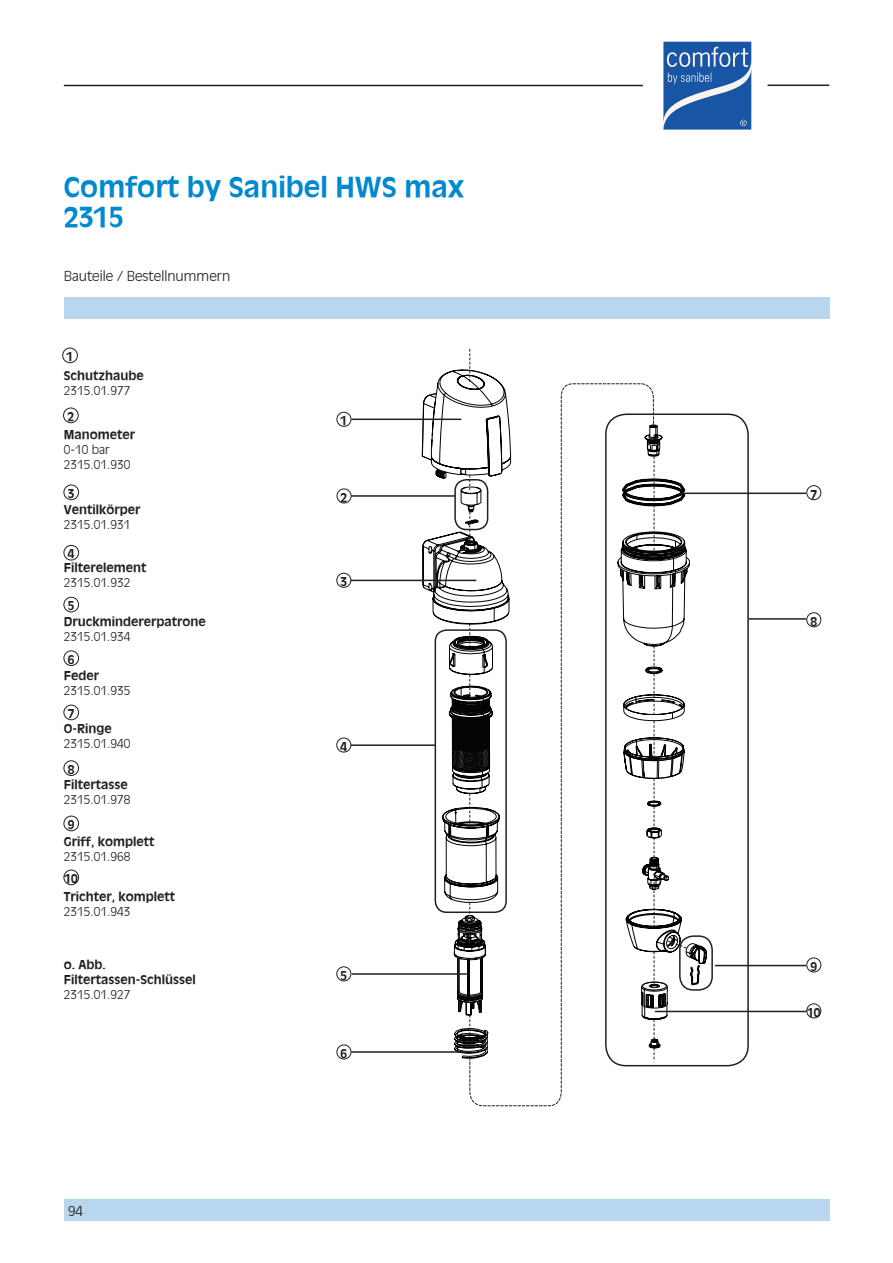
<style>
.page{position:relative;width:893px;height:1263px;background:#fff}
.page>*{position:absolute;margin:0;border:0;box-sizing:border-box;transform-origin:0 0}
.t1{font:700 27px/30px "Ant Oliv";color:#0089cf}
.t2{font:300 13.5px "Ant Oliv";color:#231f20}
.t3{font:700 12px/18px "Ant Oliv";color:#231f20}
.t4{font:300 12px/15px "Ant Oliv";color:#231f20}
</style>
<div class="page">
<div style="left:64px;top:298px;width:765px;height:21px;background:#b9d6ef"></div>
<div style="left:64px;top:1199px;width:765px;height:21px;background:#b9d6ef"></div>
<hr style="left:64px;top:85px;width:579px;height:1px;background:#231f20">
<hr style="left:767px;top:85px;width:62px;height:1px;background:#231f20">
<svg style="left:663px;top:42px;width:88px;height:88px;background:#3a6db1"></svg>
<svg style="left:421px;top:369px;width:48px;height:213px"></svg>
<svg style="left:422px;top:512px;width:67px;height:549px"></svg>
<svg style="left:469px;top:349px;width:188px;height:600px"></svg>
<svg style="left:617px;top:425px;width:90px;height:635px"></svg>
<div style="left:337px;top:488px;width:14px;height:15px;border:1px solid #231f20;border-radius:50%"></div>
<div style="left:336px;top:573px;width:15px;height:15px;border:1px solid #231f20;border-radius:50%"></div>
<hr style="left:351px;top:580px;width:125px;height:1px;background:#231f20">
<div style="left:336px;top:738px;width:15px;height:14px;border:1px solid #231f20;border-radius:50%"></div>
<hr style="left:351px;top:744px;width:85px;height:2px;background:#231f20">
<div style="left:336px;top:966px;width:15px;height:15px;border:1px solid #231f20;border-radius:50%"></div>
<hr style="left:352px;top:973px;width:115px;height:2px;background:#231f20">
<div style="left:336px;top:1044px;width:15px;height:15px;border:1px solid #231f20;border-radius:50%"></div>
<hr style="left:351px;top:1051px;width:118px;height:2px;background:#231f20">
<hr style="left:681px;top:492px;width:125px;height:2px;background:#231f20">
<div style="left:806px;top:485px;width:15px;height:15px;border:1px solid #231f20;border-radius:50%"></div>
<hr style="left:749px;top:618px;width:57px;height:2px;background:#231f20">
<div style="left:806px;top:612px;width:15px;height:15px;border:1px solid #231f20;border-radius:50%"></div>
<hr style="left:715px;top:965px;width:91px;height:1px;background:#231f20">
<div style="left:806px;top:957px;width:15px;height:15px;border:1px solid #231f20;border-radius:50%"></div>
<hr style="left:655px;top:1011px;width:151px;height:1px;background:#231f20">
<div style="left:806px;top:1003px;width:15px;height:15px;border:1px solid #231f20;border-radius:50%"></div>
<div style="left:336px;top:412px;width:15px;height:15px;border:1px solid #231f20;border-radius:50%"></div>
<div style="left:63px;top:408px;width:16px;height:15px;border:1px solid #231f20;border-radius:50%"></div>
<div style="left:62px;top:348px;width:16px;height:15px;border:1px solid #231f20;border-radius:50%"></div>
<div style="left:64px;top:485px;width:15px;height:15px;border:1px solid #231f20;border-radius:50%"></div>
<div style="left:64px;top:545px;width:15px;height:15px;border:1px solid #231f20;border-radius:50%"></div>
<div style="left:64px;top:597px;width:15px;height:15px;border:1px solid #231f20;border-radius:50%"></div>
<div style="left:64px;top:650px;width:15px;height:16px;border:1px solid #231f20;border-radius:50%"></div>
<div style="left:64px;top:705px;width:15px;height:15px;border:1px solid #231f20;border-radius:50%"></div>
<div style="left:64px;top:760px;width:15px;height:16px;border:1px solid #231f20;border-radius:50%"></div>
<div style="left:64px;top:816px;width:15px;height:15px;border:1px solid #231f20;border-radius:50%"></div>
<div style="left:64px;top:870px;width:15px;height:15px;border:1px solid #231f20;border-radius:50%"></div>
<div style="left:679px;top:935px;width:34px;height:56px;border:2px solid #231f20;border-radius:14px"></div>
<hr style="left:351px;top:419px;width:110px;height:1px;background:#231f20">
<hr style="left:351px;top:495px;width:104px;height:2px;background:#231f20">
<div style="left:454px;top:479px;width:34px;height:51px;border:2px solid #231f20;border-radius:11px"></div>
<div style="left:435px;top:629px;width:72px;height:284px;border:2px solid #231f20;border-radius:11px"></div>
<div style="left:605px;top:413px;width:144px;height:653px;border:2px solid #231f20;border-radius:20px"></div>
<h1 class="t1" style="left:64px;top:170px;width:402px">Comfort by Sanibel HWS max<br>2315</h1>
<p class="t2" style="left:64px;top:268px;width:168px">Bauteile / Bestellnummern</p>
<p class="t3" style="left:64px;top:347px;width:82px;line-height:19.2px">1<br>Schutzhaube</p>
<p class="t4" style="left:64px;top:383px;width:68px">2315.01.977</p>
<p class="t3" style="left:64px;top:407px;width:73px;text-indent:4px">2<br>Manometer</p>
<p class="t4" style="left:64px;top:442px;width:68px">0-10 bar<br>2315.01.930</p>
<p class="t3" style="left:64px;top:485px;width:78px;line-height:15.9px;text-indent:4px">3<br>Ventilkörper</p>
<p class="t4" style="left:64px;top:517px;width:68px">2315.01.931</p>
<p class="t3" style="left:68px;top:544px;width:8px">4</p>
<p class="t3" style="left:64px;top:558px;width:84px">Filterelement</p>
<p class="t4" style="left:64px;top:575px;width:68px">2315.01.932</p>
<p class="t3" style="left:68px;top:596px;width:8px">5</p>
<p class="t3" style="left:64px;top:612px;width:143px">Druckmindererpatrone</p>
<p class="t4" style="left:64px;top:629px;width:68px">2315.01.934</p>
<p class="t3" style="left:68px;top:650px;width:8px">6</p>
<p class="t3" style="left:64px;top:666px;width:37px">Feder</p>
<p class="t4" style="left:64px;top:682px;width:68px">2315.01.935</p>
<p class="t3" style="left:68px;top:704px;width:8px">7</p>
<p class="t3" style="left:64px;top:719px;width:50px">O-Ringe</p>
<p class="t4" style="left:64px;top:736px;width:68px">2315.01.940</p>
<p class="t3" style="left:68px;top:760px;width:8px">8</p>
<p class="t3" style="left:64px;top:775px;width:65px">Filtertasse</p>
<p class="t4" style="left:64px;top:792px;width:68px">2315.01.978</p>
<p class="t3" style="left:68px;top:815px;width:8px">9</p>
<p class="t3" style="left:64px;top:832px;width:92px">Griff, komplett</p>
<p class="t4" style="left:64px;top:849px;width:68px">2315.01.968</p>
<p class="t3" style="left:64px;top:869px;width:15px">10</p>
<p class="t3" style="left:64px;top:887px;width:113px">Trichter, komplett</p>
<p class="t4" style="left:64px;top:904px;width:68px">2315.01.943</p>
<p class="t3" style="left:64px;top:957px;width:134px;line-height:15px">o. Abb.<br>Filtertassen-Schlüssel</p>
<p class="t4" style="left:64px;top:987px;width:68px">2315.01.927</p>
<p class="t2" style="left:68px;top:1203px;width:17px">94</p>
<p class="t3" style="left:340px;top:411px;width:8px">1</p>
<p class="t3" style="left:341px;top:488px;width:8px">2</p>
<p class="t3" style="left:340px;top:572px;width:8px">3</p>
<p class="t3" style="left:340px;top:737px;width:8px">4</p>
<p class="t3" style="left:340px;top:966px;width:8px">5</p>
<p class="t3" style="left:340px;top:1044px;width:8px">6</p>
<p class="t3" style="left:810px;top:485px;width:8px">7</p>
<p class="t3" style="left:810px;top:612px;width:8px">8</p>
<p class="t3" style="left:810px;top:957px;width:8px">9</p>
<p class="t3" style="left:807px;top:1003px;width:15px">10</p>
</div>
